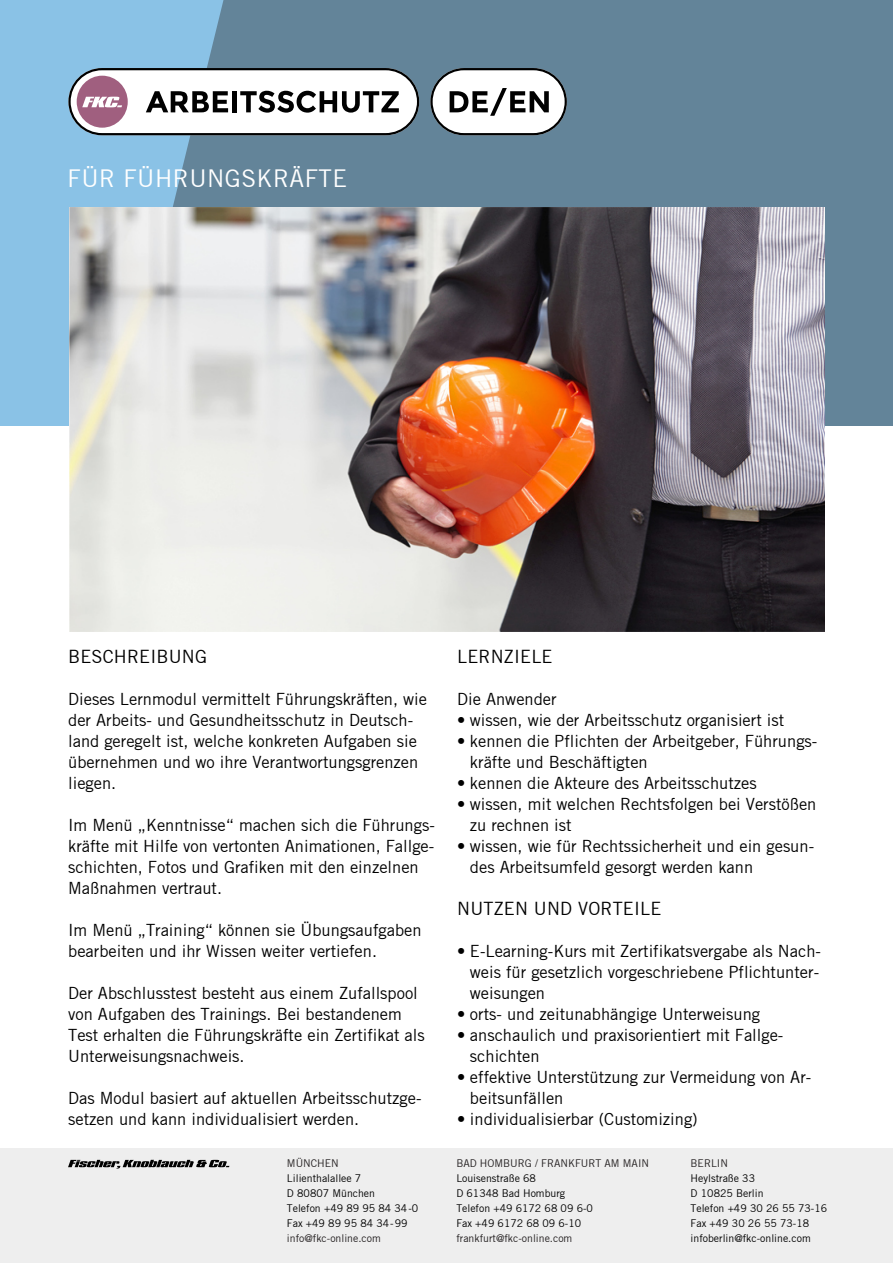
<style>
.page{position:relative;width:893px;height:1263px;background:#fff}
.page>*{position:absolute;margin:0;border:0;box-sizing:border-box;transform-origin:0 0}
.t1{font:24px "Trade Gothic";letter-spacing:.02em;color:#fff}
.t2{font:18px "Trade Gothic";letter-spacing:.01em;color:#000}
.t3{font:16.5px/21px "Trade Gothic";color:#000}
.t4{font:10.5px/15px "Trade Gothic";color:#000}
.t5{font:10.5px "Trade Gothic";color:#231f20}
</style>
<div class="page">
<div style="left:0;top:1148px;width:893px;height:115px;background:#eee"></div>
<svg style="left:68px;top:1160px;width:161px;height:8px"></svg>
<div style="left:0;top:0;width:893px;height:425px;background:#8ac2e6"></div>
<svg style="left:69px;top:0;width:824px;height:425px;background:#688ba2"></svg>
<img style="left:70px;top:208px;width:755px;height:423px">
<svg style="left:68px;top:68px;width:351px;height:67px;background:#c3c0c4"></svg>
<svg style="left:430px;top:68px;width:137px;height:67px;background:#bbbfc1"></svg>
<h1 class="t1" style="left:68px;top:164px;width:281px">FÜR FÜHRUNGSKRÄFTE</h1>
<p class="t2" style="left:68px;top:646px;width:140px">BESCHREIBUNG</p>
<p class="t3" style="left:68px;top:688px;width:360px">Dieses Lernmodul vermittelt Führungskräften, wie der Arbeits- und Gesundheitsschutz in Deutsch&shy;land geregelt ist, welche konkreten Aufgaben sie übernehmen und wo ihre Verantwortungsgrenzen liegen.</p>
<p class="t3" style="left:68px;top:814px;width:368px">Im Menü „Kenntnisse“ machen sich die Führungs&shy;kräfte mit Hilfe von vertonten Animationen, Fallge&shy;schichten, Fotos und Grafiken mit den einzelnen Maßnahmen vertraut.</p>
<p class="t3" style="left:68px;top:919px;width:355px">Im Menü „Training“ können sie Übungsaufgaben bearbeiten und ihr Wissen weiter vertiefen.</p>
<p class="t3" style="left:68px;top:982px;width:358px">Der Abschlusstest besteht aus einem Zufallspool von Aufgaben des Trainings. Bei bestandenem Test erhalten die Führungskräfte ein Zertifikat als Unterweisungsnachweis.</p>
<p class="t3" style="left:68px;top:1087px;width:355px">Das Modul basiert auf aktuellen Arbeitsschutzge&shy;setzen und kann individualisiert werden.</p>
<p class="t5" style="left:287px;top:1157px;width:53px">MÜNCHEN</p>
<p class="t4" style="left:287px;top:1171px;width:133px">Lilienthalallee 7<br>D 80807 München<br>Telefon +49 89 95 84 34-0<br>Fax +49 89 95 84 34-99</p>
<p class="t5" style="left:287px;top:1232px;width:95px">info@fkc-online.com</p>
<p class="t2" style="left:457px;top:646px;width:97px">LERNZIELE</p>
<p class="t3" style="left:457px;top:688px;width:101px">Die Anwender</p>
<p class="t3" style="left:457px;top:709px;width:329px">• wissen, wie der Arbeitsschutz organisiert ist</p>
<p class="t3" style="left:470px;top:730px;width:349px;text-indent:-13px">• kennen die Pflichten der Arbeitgeber, Führungs&shy;kräfte und Beschäftigten</p>
<p class="t3" style="left:457px;top:772px;width:301px">• kennen die Akteure des Arbeitsschutzes</p>
<p class="t3" style="left:470px;top:793px;width:348px;text-indent:-13px">• wissen, mit welchen Rechtsfolgen bei Verstößen zu rechnen ist</p>
<p class="t3" style="left:470px;top:835px;width:346px;text-indent:-13px">• wissen, wie für Rechtssicherheit und ein gesun&shy;des Arbeitsumfeld gesorgt werden kann</p>
<p class="t2" style="left:457px;top:898px;width:206px">NUTZEN UND VORTEILE</p>
<p class="t3" style="left:470px;top:940px;width:353px;text-align:justify;text-indent:-13px">• E-Learning-Kurs mit Zertifikatsvergabe als Nach&shy;weis für gesetzlich vorgeschriebene Pflichtunter&shy;weisungen</p>
<p class="t3" style="left:457px;top:1003px;width:304px">• orts- und zeitunabhängige Unterweisung</p>
<p class="t3" style="left:470px;top:1024px;width:315px;text-indent:-13px">• anschaulich und praxisorientiert mit Fallge&shy;schichten</p>
<p class="t3" style="left:470px;top:1066px;width:343px;text-indent:-13px">• effektive Unterstützung zur Vermeidung von Ar&shy;beitsunfällen</p>
<p class="t3" style="left:457px;top:1108px;width:242px">• individualisierbar (Customizing)</p>
<p class="t5" style="left:456px;top:1157px;width:194px">BAD HOMBURG / FRANKFURT AM MAIN</p>
<p class="t4" style="left:456px;top:1171px;width:138px">Louisenstraße 68<br>D 61348 Bad Homburg<br>Telefon +49 6172 68 09 6-0<br>Fax +49 6172 68 09 6-10</p>
<p class="t5" style="left:456px;top:1232px;width:118px">frankfurt@fkc-online.com</p>
<p class="t5" style="left:691px;top:1157px;width:39px">BERLIN</p>
<p class="t4" style="left:691px;top:1171px;width:138px">Heylstraße 33<br>D 10825 Berlin<br>Telefon +49 30 26 55 73-16<br>Fax +49 30 26 55 73-18 infoberlin@fkc-online.com</p>
</div>
